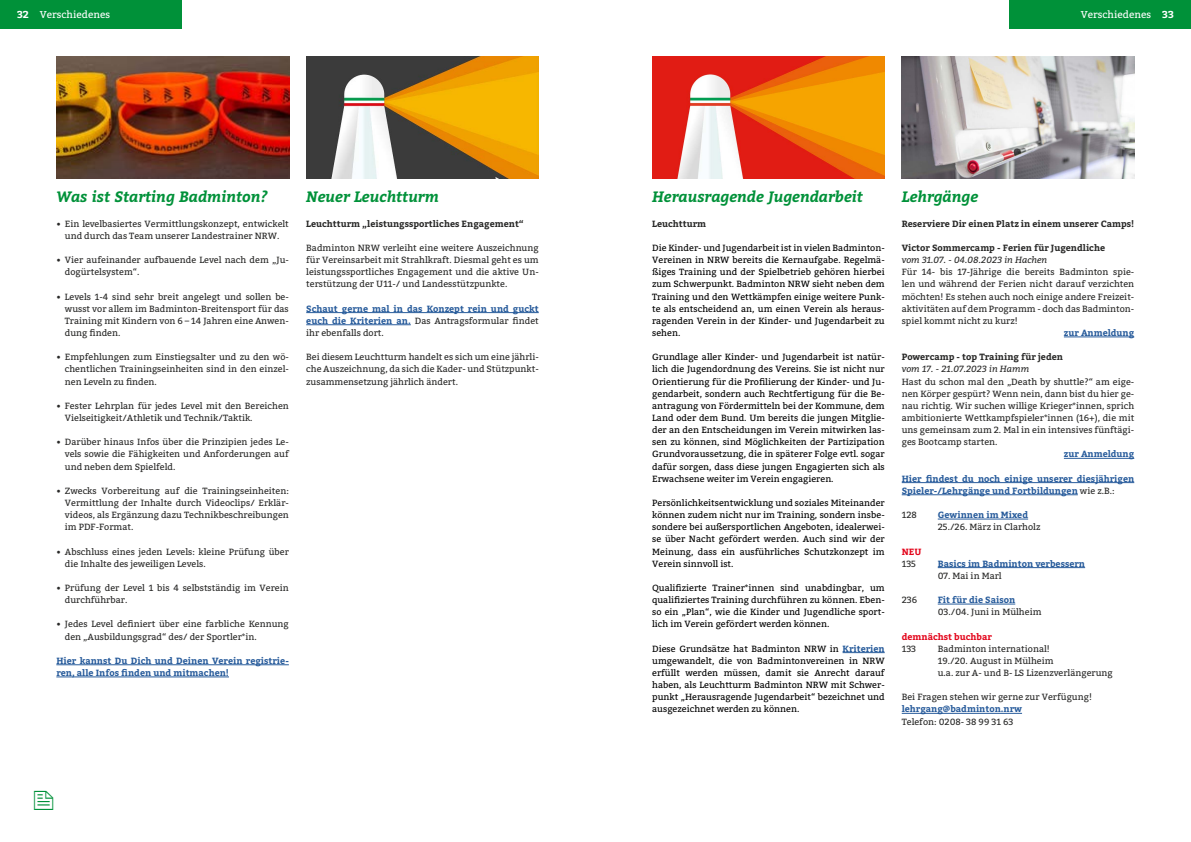
<style>
.page{position:relative;width:1191px;height:842px;background:#fff}
.page>*{position:absolute;margin:0;border:0;box-sizing:border-box;transform-origin:0 0}
.t1{font:italic 700 15px "Bitter";color:#009139}
.t2{font:10px "Bitter";color:#fff}
.t3{font:9px/12.1px "Bitter";color:#282827;text-align:justify}
.t4{font:9px/12.1px "Bitter";color:#000;text-align:justify}
.t5{font:700 9px/12.1px "Bitter";color:#275b9b}
.t6{font:700 9px "Bitter";color:#282827}
.t7{font:italic 9px "Bitter";color:#282827}
.t8{font:700 9px "Bitter";color:#e3051b}
.s1{font-weight:700}
.s2{font-weight:400;color:#282827}
.s3{font-weight:700;color:#275b9b}
</style>
<div class="page">
<hr style="left:56px;top:664px;width:233px;height:1px;background:#275b9b">
<hr style="left:56px;top:677px;width:173px;height:1px;background:#275b9b">
<hr style="left:306px;top:312px;width:233px;height:1px;background:#275b9b">
<hr style="left:306px;top:324px;width:105px;height:1px;background:#275b9b">
<hr style="left:1063px;top:337px;width:71px;height:1px;background:#275b9b">
<hr style="left:1063px;top:458px;width:71px;height:1px;background:#275b9b">
<hr style="left:901px;top:482px;width:233px;height:1px;background:#275b9b">
<hr style="left:901px;top:494px;width:176px;height:1px;background:#275b9b">
<hr style="left:937px;top:519px;width:91px;height:1px;background:#275b9b">
<hr style="left:937px;top:567px;width:148px;height:1px;background:#275b9b">
<hr style="left:937px;top:604px;width:78px;height:1px;background:#275b9b">
<hr style="left:901px;top:713px;width:121px;height:1px;background:#275b9b">
<img style="left:56px;top:57px;width:233px;height:121px">
<img style="left:306px;top:57px;width:233px;height:121px">
<hr style="left:842px;top:652px;width:42px;height:1px;background:#275b9b">
<img style="left:652px;top:57px;width:232px;height:121px">
<div style="left:0;top:0;width:181px;height:28px;background:#009139"></div>
<img style="left:901px;top:57px;width:233px;height:121px">
<div style="left:1009px;top:0;width:182px;height:28px;background:#009139"></div>
<p class="t2" style="left:17px;top:8px;width:95px"><span class="s1">32</span> Verschiedenes</p>
<p class="t2" style="left:1080px;top:8px;width:95px">Verschiedenes <span class="s1">33</span></p>
<h1 class="t1" style="left:56px;top:187px;width:213px">Was ist Starting Badminton?</h1>
<p class="t3" style="left:56px;top:218px;width:234px;text-align:center">• Ein levelbasiertes Vermittlungskonzept, entwickelt und durch das Team unserer Landestrainer NRW.</p>
<p class="t3" style="left:65px;top:254px;width:225px;text-indent:-9px">• Vier aufeinander aufbauende Level nach dem „Ju&shy;dogürtelsystem“.</p>
<p class="t3" style="left:65px;top:290px;width:225px;text-indent:-9px">• Levels 1-4 sind sehr breit angelegt und sollen be&shy;wusst vor allem im Badminton-Breitensport für das Training mit Kindern von 6 – 14 Jahren eine Anwen&shy;dung finden.</p>
<p class="t3" style="left:65px;top:351px;width:225px;text-indent:-9px">• Empfehlungen zum Einstiegsalter und zu den wö&shy;chentlichen Trainingseinheiten sind in den einzel&shy;nen Leveln zu finden.</p>
<p class="t3" style="left:65px;top:400px;width:225px;text-indent:-9px">• Fester Lehrplan für jedes Level mit den Bereichen<br>Vielseitigkeit/Athletik und Technik/Taktik.</p>
<p class="t3" style="left:65px;top:436px;width:225px;text-indent:-9px">• Darüber hinaus Infos über die Prinzipien jedes Le&shy;vels sowie die Fähigkeiten und Anforderungen auf und neben dem Spielfeld.</p>
<p class="t3" style="left:65px;top:485px;width:225px;text-indent:-9px">• Zwecks Vorbereitung auf die Trainingseinheiten:<br>Vermittlung der Inhalte durch Videoclips/ Erklär&shy;videos, als Ergänzung dazu Technikbeschreibungen im PDF-Format.</p>
<p class="t3" style="left:65px;top:545px;width:225px;text-indent:-9px">• Abschluss eines jeden Levels: kleine Prüfung über die Inhalte des jeweiligen Levels.</p>
<p class="t3" style="left:65px;top:582px;width:225px;text-indent:-9px">• Prüfung der Level 1 bis 4 selbstständig im Verein durchführbar.</p>
<p class="t3" style="left:65px;top:618px;width:225px;text-indent:-9px">• Jedes Level definiert über eine farbliche Kennung den „Ausbildungsgrad“ des/ der Sportler*in.</p>
<p class="t5" style="left:56px;top:655px;width:234px">Hier kannst Du Dich und Deinen Verein registrie&shy;ren, alle Infos finden und mitmachen!</p>
<h1 class="t1" style="left:306px;top:187px;width:134px">Neuer Leuchtturm</h1>
<p class="t6" style="left:306px;top:218px;width:219px">Leuchtturm „leistungssportliches Engagement“</p>
<p class="t3" style="left:306px;top:242px;width:234px">Badminton NRW verleiht eine weitere Auszeichnung für Vereinsarbeit mit Strahlkraft. Diesmal geht es um leistungssportliches Engagement und die aktive Un&shy;terstützung der U11-/ und Landesstützpunkte.</p>
<p class="t5" style="left:306px;top:303px;width:234px;text-align:justify">Schaut gerne mal in das Konzept rein und guckt euch die Kriterien an. <span class="s2">Das Antragsformular findet ihr ebenfalls dort.</span></p>
<p class="t3" style="left:306px;top:351px;width:234px">Bei diesem Leuchtturm handelt es sich um eine jährli&shy;che Auszeichnung, da sich die Kader- und Stützpunkt&shy;zusammensetzung jährlich ändert.</p>
<h1 class="t1" style="left:652px;top:187px;width:212px">Herausragende Jugendarbeit</h1>
<p class="t6" style="left:652px;top:218px;width:55px">Leuchtturm</p>
<p class="t4" style="left:652px;top:242px;width:234px">Die Kinder- und Jugendarbeit ist in vielen Badminton-Vereinen in NRW bereits die Kernaufgabe. Regelmä&shy;ßiges Training und der Spielbetrieb gehören hierbei zum Schwerpunkt. Badminton NRW sieht neben dem Training und den Wettkämpfen einige weitere Punk&shy;te als entscheidend an, um einen Verein als heraus&shy;ragenden Verein in der Kinder- und Jugendarbeit zu sehen.</p>
<p class="t4" style="left:652px;top:351px;width:234px">Grundlage aller Kinder- und Jugendarbeit ist natür&shy;lich die Jugendordnung des Vereins. Sie ist nicht nur Orientierung für die Profilierung der Kinder- und Ju&shy;gendarbeit, sondern auch Rechtfertigung für die Be&shy;antragung von Fördermitteln bei der Kommune, dem Land oder dem Bund. Um bereits die jungen Mitglie&shy;der an den Entscheidungen im Verein mitwirken las&shy;sen zu können, sind Möglichkeiten der Partizipation Grundvoraussetzung, die in späterer Folge evtl. sogar dafür sorgen, dass diese jungen Engagierten sich als Erwachsene weiter im Verein engagieren.</p>
<p class="t4" style="left:652px;top:497px;width:234px">Persönlichkeitsentwicklung und soziales Miteinander können zudem nicht nur im Training, sondern insbe&shy;sondere bei außersportlichen Angeboten, idealerwei&shy;se über Nacht gefördert werden. Auch sind wir der Meinung, dass ein ausführliches Schutzkonzept im Verein sinnvoll ist.</p>
<p class="t4" style="left:652px;top:582px;width:234px">Qualifizierte Trainer*innen sind unabdingbar, um qualifiziertes Training durchführen zu können. Eben&shy;so ein „Plan“, wie die Kinder und Jugendliche sport&shy;lich im Verein gefördert werden können.</p>
<p class="t4" style="left:652px;top:642px;width:234px">Diese Grundsätze hat Badminton NRW in <span class="s3">Kriterien </span>umgewandelt, die von Badmintonvereinen in NRW erfüllt werden müssen, damit sie Anrecht darauf haben, als Leuchtturm Badminton NRW mit Schwer&shy;punkt „Herausragende Jugendarbeit“ bezeichnet und ausgezeichnet werden zu können.</p>
<h1 class="t1" style="left:901px;top:187px;width:78px">Lehrgänge</h1>
<p class="t6" style="left:901px;top:218px;width:234px">Reserviere Dir einen Platz in einem unserer Camps!</p>
<p class="t6" style="left:901px;top:242px;width:205px">Victor Sommercamp - Ferien für Jugendliche</p>
<p class="t7" style="left:901px;top:254px;width:147px">vom 31.07. - 04.08.2023 in Hachen</p>
<p class="t3" style="left:901px;top:266px;width:234px">Für 14- bis 17-Jährige die bereits Badminton spie&shy;len und während der Ferien nicht darauf verzichten möchten! Es stehen auch noch einige andere Freizeit&shy;aktivitäten auf dem Programm - doch das Badminton&shy;spiel kommt nicht zu kurz!</p>
<p class="t5" style="left:1063px;top:327px;width:72px">zur Anmeldung</p>
<p class="t6" style="left:901px;top:351px;width:163px">Powercamp - top Training für jeden</p>
<p class="t7" style="left:901px;top:364px;width:129px">vom 17. - 21.07.2023 in Hamm</p>
<p class="t3" style="left:901px;top:375px;width:234px">Hast du schon mal den „Death by shuttle?“ am eige&shy;nen Körper gespürt? Wenn nein, dann bist du hier ge&shy;nau richtig. Wir suchen willige Krieger*innen, sprich ambitionierte Wettkampfspieler*innen (16+), die mit uns gemeinsam zum 2. Mal in ein intensives fünftägi&shy;ges Bootcamp starten.</p>
<p class="t5" style="left:1063px;top:448px;width:72px">zur Anmeldung</p>
<p class="t5" style="left:901px;top:473px;width:234px">Hier findest du noch einige unserer diesjährigen<br>Spieler-/Lehrgänge und Fortbildungen <span class="s2">wie z.B.:</span></p>
<p class="t3" style="left:901px;top:509px;width:17px">128</p>
<p class="t5" style="left:937px;top:509px;width:92px">Gewinnen im Mixed</p>
<p class="t3" style="left:937px;top:521px;width:104px">25./26. März in Clarholz</p>
<p class="t8" style="left:901px;top:545px;width:21px">NEU</p>
<p class="t3" style="left:901px;top:558px;width:16px">135</p>
<p class="t5" style="left:937px;top:558px;width:149px">Basics im Badminton verbessern</p>
<p class="t3" style="left:937px;top:570px;width:65px">07. Mai in Marl</p>
<p class="t3" style="left:901px;top:594px;width:17px">236</p>
<p class="t5" style="left:937px;top:594px;width:79px">Fit für die Saison</p>
<p class="t3" style="left:937px;top:606px;width:105px">03./04. Juni in Mülheim</p>
<p class="t8" style="left:901px;top:630px;width:92px">demnächst buchbar</p>
<p class="t3" style="left:901px;top:642px;width:16px">133</p>
<p class="t3" style="left:937px;top:642px;width:177px;text-align:left">Badminton international!<br>19./20. August in Mülheim<br>u.a. zur A- und B- LS Lizenzverlängerung</p>
<p class="t3" style="left:901px;top:691px;width:192px">Bei Fragen stehen wir gerne zur Verfügung!</p>
<p class="t5" style="left:901px;top:703px;width:122px">lehrgang@badminton.nrw</p>
<p class="t3" style="left:901px;top:715px;width:113px">Telefon: 0208- 38 99 31 63</p>
</div>
